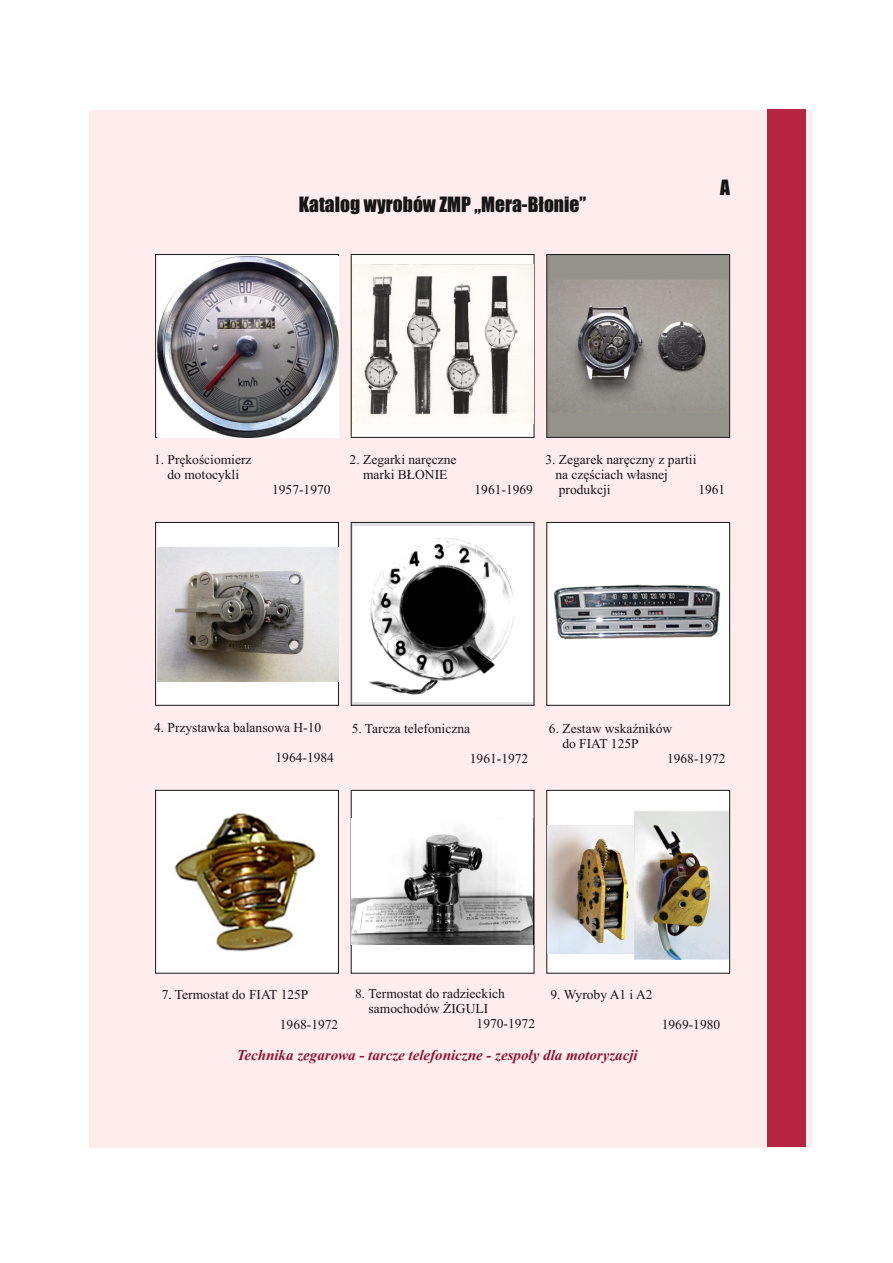
<style>
.page{position:relative;width:893px;height:1263px;background:#fff}
.page>*{position:absolute;margin:0;border:0;box-sizing:border-box;transform-origin:0 0}
.t1{font:19.5px "Impact";color:#151616}
.t2{font:italic 700 15px "Times New Roman";color:#8c1830}
.t3{font:13.5px/15px "Times New Roman";color:#151616;text-align:center}
</style>
<div class="page">
<div style="left:89px;top:111px;width:723px;height:1037px;background:#ffeced"></div>
<div style="left:767px;top:110px;width:39px;height:1037px;background:#b62440"></div>
<svg style="left:155px;top:789px;width:184px;height:185px"></svg>
<svg style="left:155px;top:522px;width:184px;height:184px"></svg>
<svg style="left:350px;top:522px;width:185px;height:184px"></svg>
<div style="left:546px;top:522px;width:184px;height:184px;background:#fff"></div>
<svg style="left:155px;top:254px;width:184px;height:184px"></svg>
<svg style="left:350px;top:254px;width:185px;height:184px"></svg>
<svg style="left:546px;top:254px;width:184px;height:184px"></svg>
<svg style="left:350px;top:789px;width:185px;height:185px"></svg>
<svg style="left:546px;top:789px;width:184px;height:185px"></svg>
<img style="left:353px;top:265px;width:180px;height:159px">
<img style="left:548px;top:280px;width:180px;height:132px">
<img style="left:157px;top:548px;width:181px;height:134px">
<img style="left:353px;top:526px;width:179px;height:175px">
<img style="left:549px;top:570px;width:178px;height:88px">
<img style="left:160px;top:794px;width:174px;height:177px">
<img style="left:352px;top:819px;width:181px;height:126px">
<img style="left:158px;top:256px;width:180px;height:181px">
<img style="left:548px;top:826px;width:87px;height:127px">
<img style="left:635px;top:812px;width:94px;height:147px">
<h1 class="t1" style="left:299px;top:197px;width:289px">Katalog wyrobów ZMP „Mera-Błonie”</h1>
<h1 class="t1" style="left:720px;top:180px;width:11px">A</h1>
<p class="t3" style="left:154px;top:454px;width:99px">1. Prękościomierz do motocykli</p>
<p class="t3" style="left:272px;top:483px;width:60px">1957-1970</p>
<p class="t3" style="left:350px;top:454px;width:108px">2. Zegarki naręczne marki BŁONIE</p>
<p class="t3" style="left:474px;top:483px;width:60px">1961-1969</p>
<p class="t3" style="left:555px;top:453px;width:142px;text-align:left;text-indent:-10px">3. Zegarek naręczny z partii na częściach własnej produkcji</p>
<p class="t3" style="left:698px;top:483px;width:28px">1961</p>
<p class="t3" style="left:154px;top:721px;width:169px">4. Przystawka balansowa H-10</p>
<p class="t3" style="left:275px;top:751px;width:60px">1964-1984</p>
<p class="t3" style="left:352px;top:723px;width:120px">5. Tarcza telefoniczna</p>
<p class="t3" style="left:470px;top:752px;width:60px">1961-1972</p>
<p class="t3" style="left:549px;top:723px;width:125px">6. Zestaw wskaźników</p>
<p class="t3" style="left:562px;top:738px;width:78px">do FIAT 125P</p>
<p class="t3" style="left:667px;top:753px;width:60px">1968-1972</p>
<p class="t3" style="left:162px;top:988px;width:148px">7. Termostat do FIAT 125P</p>
<p class="t3" style="left:280px;top:1018px;width:60px">1968-1972</p>
<p class="t3" style="left:355px;top:987px;width:151px">8. Termostat do radzieckich</p>
<p class="t3" style="left:369px;top:1002px;width:121px">samochodów ŻIGULI</p>
<p class="t3" style="left:477px;top:1017px;width:60px">1970-1972</p>
<p class="t3" style="left:550px;top:988px;width:104px">9. Wyroby A1 i A2</p>
<p class="t3" style="left:662px;top:1018px;width:60px">1969-1980</p>
<p class="t2" style="left:237px;top:1049px;width:403px">Technika zegarowa - tarcze telefoniczne - zespoły dla motoryzacji</p>
</div>
